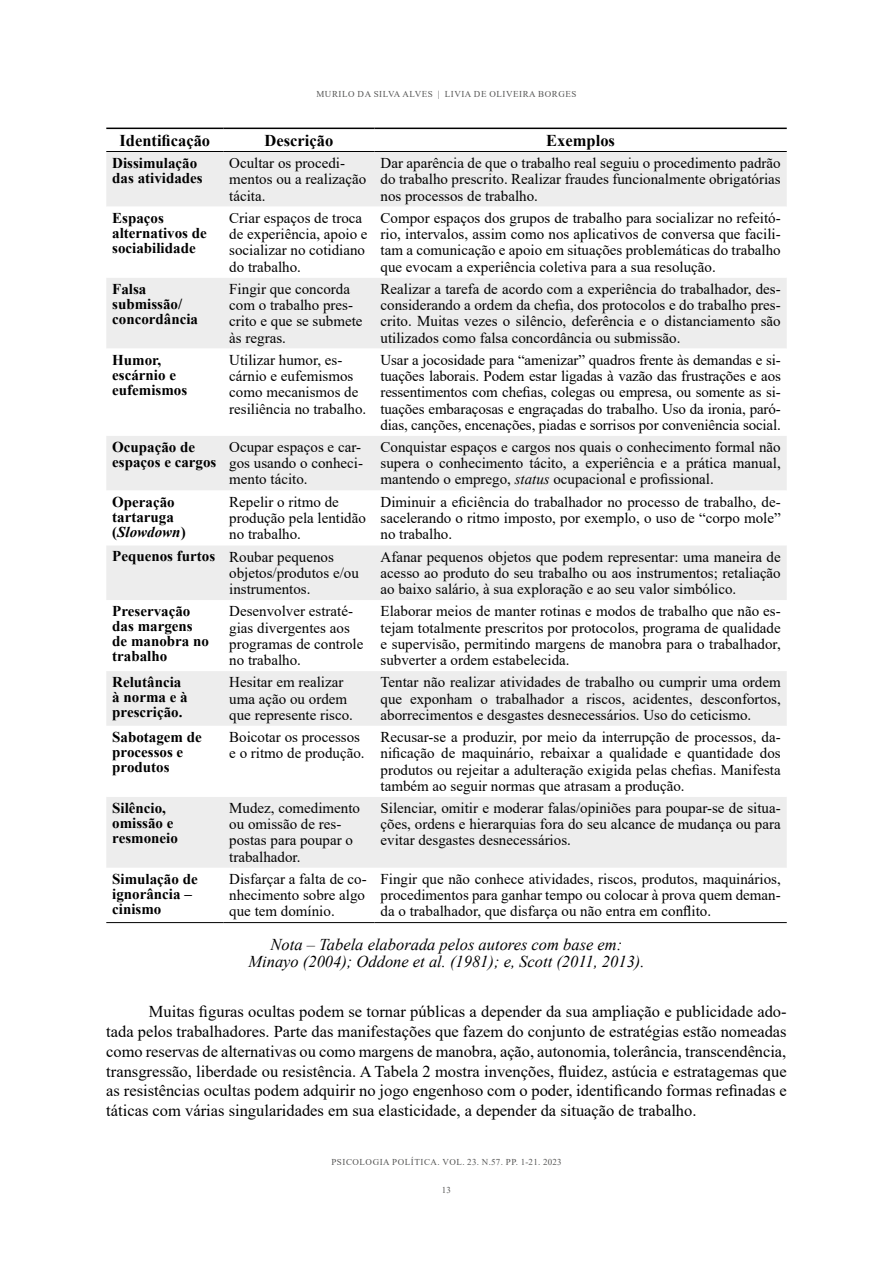
<style>
.page{position:relative;width:893px;height:1263px;background:#fff}
.page>*{position:absolute;margin:0;border:0;box-sizing:border-box;transform-origin:0 0}
.t1{font:16.5px/19.8px "Times New Roman";color:#000;text-align:justify}
.t2{font:italic 16.5px/16.5px "Times New Roman";color:#000;text-align:center}
.t3{font:700 16.5px "Times New Roman";color:#000}
.t4{font:15px/16.2px "Times New Roman";color:#000;text-align:justify}
.t5{font:700 15px/15px "Times New Roman";color:#000}
.t6{font:9px "Times New Roman";letter-spacing:.06em;color:#575756}
.s1{font-style:italic}
.s2{font-weight:700}
</style>
<div class="page">
<div style="left:106px;top:152px;width:681px;height:54px;background:#ededed"></div>
<svg style="left:106px;top:278px;width:681px;height:590px;fill:#ededed"></svg>
<hr style="left:106px;top:128px;width:117px;height:1px;background:#000">
<hr style="left:223px;top:128px;width:151px;height:1px;background:#000">
<hr style="left:374px;top:128px;width:413px;height:1px;background:#000">
<hr style="left:106px;top:151px;width:117px;height:1px;background:#000">
<hr style="left:223px;top:151px;width:151px;height:1px;background:#000">
<hr style="left:374px;top:151px;width:413px;height:1px;background:#000">
<hr style="left:106px;top:922px;width:117px;height:1px;background:#000">
<hr style="left:223px;top:922px;width:151px;height:1px;background:#000">
<hr style="left:374px;top:922px;width:413px;height:1px;background:#000">
<p class="t6" style="left:316px;top:88px;width:262px">MURILO DA SILVA ALVES | LIVIA DE OLIVEIRA BORGES</p>
<p class="t3" style="left:119px;top:128px;width:92px">Identificação</p>
<p class="t3" style="left:265px;top:128px;width:70px">Descrição</p>
<p class="t3" style="left:546px;top:128px;width:70px">Exemplos</p>
<p class="t5" style="left:112px;top:155px;width:92px">Dissimulação das atividades</p>
<p class="t4" style="left:229px;top:155px;width:139px;text-align:left">Ocultar os procedi&shy;mentos ou a realização tácita.</p>
<p class="t4" style="left:380px;top:155px;width:402px">Dar aparência de que o trabalho real seguiu o procedimento padrão do trabalho prescrito. Realizar fraudes funcionalmente obrigatórias nos processos de trabalho.</p>
<p class="t5" style="left:112px;top:210px;width:96px">Espaços alternativos de sociabilidade</p>
<p class="t4" style="left:229px;top:209px;width:140px;text-align:left">Criar espaços de troca de experiência, apoio e socializar no cotidiano do trabalho.</p>
<p class="t4" style="left:380px;top:209px;width:402px">Compor espaços dos grupos de trabalho para socializar no refeitó&shy;rio, intervalos, assim como nos aplicativos de conversa que facili&shy;tam a comunicação e apoio em situações problemáticas do trabalho que evocam a experiência coletiva para a sua resolução.</p>
<p class="t5" style="left:112px;top:281px;width:87px">Falsa submissão/ concordância</p>
<p class="t4" style="left:229px;top:280px;width:135px;text-align:left">Fingir que concorda com o trabalho pres&shy;crito e que se submete às regras.</p>
<p class="t4" style="left:380px;top:280px;width:402px">Realizar a tarefa de acordo com a experiência do trabalhador, des&shy;considerando a ordem da chefia, dos protocolos e do trabalho pres&shy;crito. Muitas vezes o silêncio, deferência e o distanciamento são utilizados como falsa concordância ou submissão.</p>
<p class="t5" style="left:112px;top:352px;width:76px">Humor, escárnio e eufemismos</p>
<p class="t4" style="left:229px;top:351px;width:139px;text-align:left">Utilizar humor, es&shy;cárnio e eufemismos como mecanismos de resiliência no trabalho.</p>
<p class="t4" style="left:380px;top:351px;width:402px">Usar a jocosidade para “amenizar” quadros frente às demandas e si&shy;tuações laborais. Podem estar ligadas à vazão das frustrações e aos ressentimentos com chefias, colegas ou empresa, ou somente as si&shy;tuações embaraçosas e engraçadas do trabalho. Uso da ironia, paró&shy;dias, canções, encenações, piadas e sorrisos por conveniência social.</p>
<p class="t5" style="left:112px;top:439px;width:106px">Ocupação de espaços e cargos</p>
<p class="t4" style="left:229px;top:438px;width:135px;text-align:left">Ocupar espaços e car&shy;gos usando o conheci&shy;mento tácito.</p>
<p class="t4" style="left:380px;top:438px;width:402px">Conquistar espaços e cargos nos quais o conhecimento formal não supera o conhecimento tácito, a experiência e a prática manual, mantendo o emprego, <span class="s1">status</span> ocupacional e profissional.</p>
<p class="t5" style="left:112px;top:494px;width:75px">Operação tartaruga (<span class="s1">Slowdown</span>)</p>
<p class="t4" style="left:229px;top:493px;width:138px;text-align:left">Repelir o ritmo de produção pela lentidão no trabalho.</p>
<p class="t4" style="left:380px;top:493px;width:402px">Diminuir a eficiência do trabalhador no processo de trabalho, de&shy;sacelerando o ritmo imposto, por exemplo, o uso de “corpo mole” no trabalho.</p>
<p class="t4" style="left:229px;top:548px;width:131px;text-align:left;text-indent:-117px"><span class="s2">Pequenos furtos</span> Roubar pequenos objetos/produtos e/ou instrumentos.</p>
<p class="t4" style="left:380px;top:548px;width:402px">Afanar pequenos objetos que podem representar: uma maneira de acesso ao produto do seu trabalho ou aos instrumentos; retaliação ao baixo salário, à sua exploração e ao seu valor simbólico.</p>
<p class="t5" style="left:112px;top:603px;width:98px">Preservação das margens de manobra no trabalho</p>
<p class="t4" style="left:229px;top:603px;width:136px;text-align:left">Desenvolver estraté&shy;gias divergentes aos programas de controle no trabalho.</p>
<p class="t4" style="left:380px;top:603px;width:402px">Elaborar meios de manter rotinas e modos de trabalho que não es&shy;tejam totalmente prescritos por protocolos, programa de qualidade e supervisão, permitindo margens de manobra para o trabalhador, subverter a ordem estabelecida.</p>
<p class="t5" style="left:112px;top:674px;width:77px">Relutância à norma e à prescrição.</p>
<p class="t4" style="left:229px;top:674px;width:125px;text-align:left">Hesitar em realizar uma ação ou ordem que represente risco.</p>
<p class="t4" style="left:380px;top:674px;width:402px">Tentar não realizar atividades de trabalho ou cumprir uma ordem que exponham o trabalhador a riscos, acidentes, desconfortos, aborrecimentos e desgastes desnecessários. Uso do ceticismo.</p>
<p class="t5" style="left:112px;top:729px;width:91px">Sabotagem de processos e produtos</p>
<p class="t4" style="left:229px;top:728px;width:137px">Boicotar os processos e o ritmo de produção.</p>
<p class="t4" style="left:380px;top:728px;width:402px">Recusar-se a produzir, por meio da interrupção de processos, da&shy;nificação de maquinário, rebaixar a qualidade e quantidade dos produtos ou rejeitar a adulteração exigida pelas chefias. Manifesta também ao seguir normas que atrasam a produção.</p>
<p class="t5" style="left:112px;top:800px;width:67px">Silêncio, omissão e resmoneio</p>
<p class="t4" style="left:229px;top:799px;width:132px;text-align:left">Mudez, comedimento ou omissão de res&shy;postas para poupar o trabalhador.</p>
<p class="t4" style="left:380px;top:799px;width:402px">Silenciar, omitir e moderar falas/opiniões para poupar-se de situa&shy;ções, ordens e hierarquias fora do seu alcance de mudança ou para evitar desgastes desnecessários.</p>
<p class="t5" style="left:112px;top:871px;width:87px">Simulação de ignorância – cinismo</p>
<p class="t4" style="left:229px;top:870px;width:139px">Disfarçar a falta de co&shy;nhecimento sobre algo que tem domínio.</p>
<p class="t4" style="left:380px;top:870px;width:402px">Fingir que não conhece atividades, riscos, produtos, maquinários, procedimentos para ganhar tempo ou colocar à prova quem deman&shy;da o trabalhador, que disfarça ou não entra em conflito.</p>
<p class="t2" style="left:248px;top:936px;width:398px">Nota – Tabela elaborada pelos autores com base em:<br>Minayo (2004); Oddone et al. (1981); e, Scott (2011, 2013).</p>
<p class="t1" style="left:106px;top:1001px;width:682px;text-indent:43px">Muitas figuras ocultas podem se tornar públicas a depender da sua ampliação e publicidade ado&shy;tada pelos trabalhadores. Parte das manifestações que fazem do conjunto de estratégias estão nomeadas como reservas de alternativas ou como margens de manobra, ação, autonomia, tolerância, transcendência, transgressão, liberdade ou resistência. A Tabela 2 mostra invenções, fluidez, astúcia e estratagemas que as resistências ocultas podem adquirir no jogo engenhoso com o poder, identificando formas refinadas e táticas com várias singularidades em sua elasticidade, a depender da situação de trabalho.</p>
<p class="t6" style="left:331px;top:1156px;width:232px">PSICOLOGIA POLÍTICA. VOL. 23. N.57. PP. 1-21. 2023</p>
<p class="t6" style="left:442px;top:1183px;width:11px">13</p>
</div>
